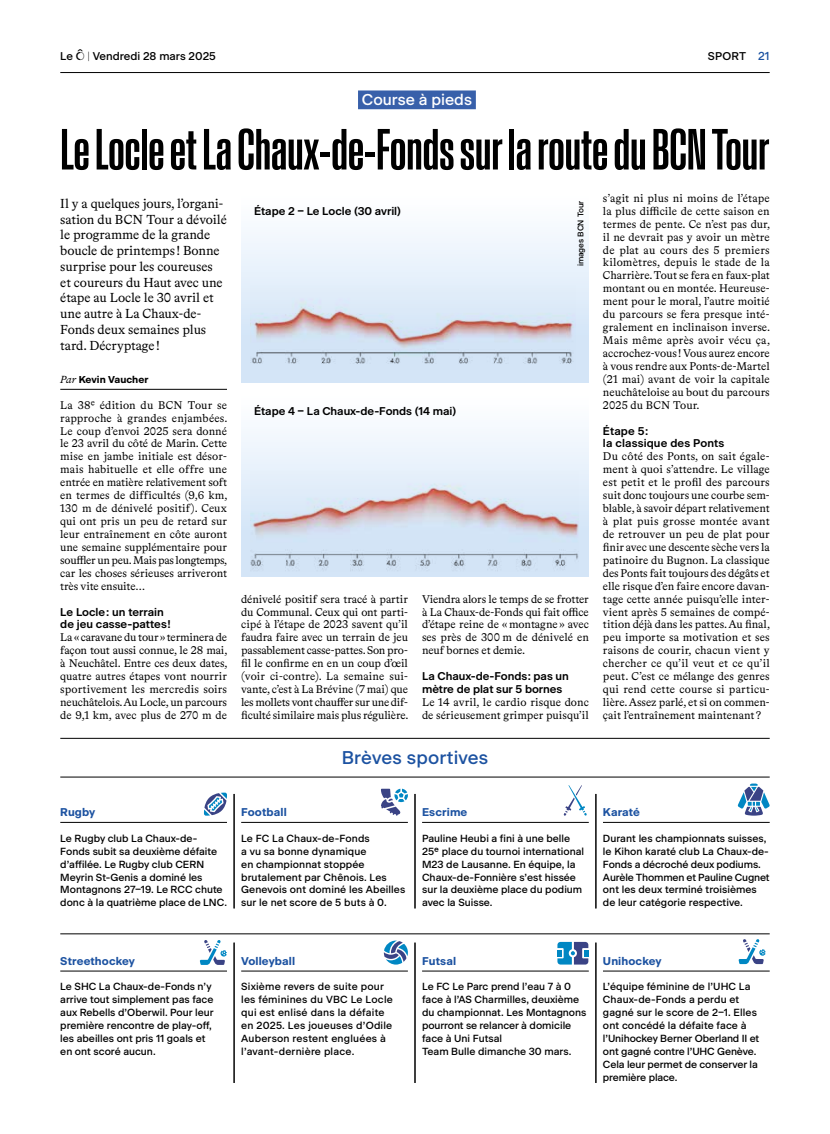
<style>
.page{position:relative;width:830px;height:1134px;background:#fff}
.page>*{position:absolute;margin:0;border:0;box-sizing:border-box;transform-origin:0 0}
.t1{font:57.5px "Baikal VAR";color:#000}
.t2{font:500 18.5px "Beausite Classic";letter-spacing:.01em;color:#1c52a1}
.t3{font:500 15.62px "Beausite Classic";color:#fff}
.t4{font:13.12px/15.8px "Bradford LL";color:#000}
.t5{font:11.25px/12.9px "Bradford LL";letter-spacing:.005em;color:#000;text-align:justify}
.t6{font:600 11.25px/12.9px "Beausite Classic";letter-spacing:-.005em;color:#000}
.t7{font:700 11.25px "Beausite Classic";letter-spacing:.01em;color:#1c52a1}
.t8{font:500 11.25px "Beausite Classic";color:#000}
.t9{font:500 10.25px/12.9px "Beausite Classic";color:#000}
.t10{font:500 10.25px/12.9px "Beausite Classic";letter-spacing:.02em;color:#000}
.t11{font:700 10px "Beausite Classic";color:#000}
.t12{font:500 8.12px "Beausite Classic";letter-spacing:-.005em;color:#000}
.s1{font-family:"Le O";font-weight:400}
.s2{font-weight:100}
.s3{font-size:11.5px;color:#1c52a1}
.s4{font-family:"Bradford LL";font-weight:400;font-style:italic;font-size:10.25px}
</style>
<div class="page">
<hr style="left:60px;top:72px;width:709px;height:1px;background:#000">
<div style="left:358px;top:90px;width:117px;height:19px;background:#3860aa"></div>
<hr style="left:60px;top:389px;width:167px;height:1px;background:#000">
<hr style="left:60px;top:822px;width:167px;height:1px;background:#000">
<hr style="left:241px;top:822px;width:166px;height:1px;background:#000">
<hr style="left:422px;top:822px;width:166px;height:1px;background:#000">
<hr style="left:602px;top:822px;width:167px;height:1px;background:#000">
<hr style="left:234px;top:794px;width:1px;height:114px;background:#000">
<hr style="left:414px;top:794px;width:1px;height:114px;background:#000">
<hr style="left:595px;top:794px;width:1px;height:114px;background:#000">
<hr style="left:60px;top:971px;width:167px;height:1px;background:#000">
<hr style="left:241px;top:971px;width:166px;height:1px;background:#000">
<hr style="left:422px;top:971px;width:166px;height:1px;background:#000">
<hr style="left:602px;top:971px;width:167px;height:1px;background:#000">
<hr style="left:234px;top:943px;width:1px;height:140px;background:#000">
<hr style="left:414px;top:943px;width:1px;height:140px;background:#000">
<hr style="left:595px;top:943px;width:1px;height:140px;background:#000">
<hr style="left:60px;top:738px;width:709px;height:1px;background:#000">
<hr style="left:60px;top:777px;width:709px;height:1px;background:#000">
<hr style="left:60px;top:933px;width:709px;height:1px;background:#000">
<svg style="left:557px;top:942px;width:31px;height:22px"></svg>
<svg style="left:737px;top:783px;width:32px;height:33px"></svg>
<svg style="left:200px;top:940px;width:27px;height:25px"></svg>
<svg style="left:738px;top:939px;width:27px;height:25px"></svg>
<svg style="left:383px;top:940px;width:24px;height:24px"></svg>
<svg style="left:381px;top:789px;width:26px;height:27px"></svg>
<svg style="left:563px;top:785px;width:23px;height:31px"></svg>
<svg style="left:204px;top:793px;width:23px;height:23px"></svg>
<div style="left:241px;top:396px;width:347px;height:181px;background:linear-gradient(to bottom,#fcfeff,#cce0f6)"></div>
<img style="left:251px;top:471px;width:327px;height:101px">
<div style="left:241px;top:195px;width:347px;height:188px;background:linear-gradient(to bottom,#fcfeff,#cce0f6)"></div>
<img style="left:251px;top:286px;width:324px;height:84px">
<p class="t8" style="left:60px;top:47px;width:157px">Le <span class="s1">o</span> <span class="s2">|</span> Vendredi 28 mars 2025</p>
<p class="t8" style="left:707px;top:47px;width:63px">SPORT <span class="s3">21</span></p>
<h3 class="t3" style="left:362px;top:88px;width:111px">Course à pieds</h3>
<h1 class="t1" style="left:60px;top:112px;width:710px">Le Locle et La Chaux-de-Fonds sur la route du BCN Tour</h1>
<p class="t4" style="left:60px;top:195px;width:168px">Il y a quelques jours, l’organi&shy;sation du BCN Tour a dévoilé le programme de la grande boucle de printemps ! Bonne surprise pour les coureuses<br>et coureurs du Haut avec une étape au Locle le 30 avril et une autre à La Chaux-de-<br>Fonds deux semaines plus tard. Décryptage !</p>
<p class="t11" style="left:60px;top:372px;width:90px"><span class="s4">Par</span> Kevin Vaucher</p>
<p class="t5" style="left:60px;top:398px;width:169px;text-align:left">La 38e édition du BCN Tour se rapproche à grandes enjambées.<br>Le coup d’envoi 2025 sera donné le 23 avril du côté de Marin. Cette mise en jambe initiale est désor&shy;mais habituelle et elle offre une entrée en matière relativement soft en termes de difficultés (9,6 km,<br>130 m de dénivelé positif). Ceux qui ont pris un peu de retard sur leur entraînement en côte auront une semaine supplémentaire pour souffler un peu. Mais pas longtemps, car les choses sérieuses arriveront très vite ensuite…</p>
<p class="t6" style="left:60px;top:604px;width:112px">Le Locle : un terrain de jeu casse-patte s !</p>
<p class="t5" style="left:60px;top:631px;width:169px;text-align:left">La « caravane du tour » terminera de façon tout aussi connue, le 28 mai, à Neuchâtel. Entre ces deux dates, quatre autres étapes vont nourrir sportivement les mercredis soirs neuchâtelois. Au Locle, un parcours de 9,1 km, avec plus de 270 m de</p>
<p class="t5" style="left:602px;top:191px;width:169px">s’agit ni plus ni moins de l’étape la plus difficile de cette saison en termes de pente. Ce n’est pas dur, il ne devrait pas y avoir un mètre de plat au cours des 5 premiers kilomètres, depuis le stade de la Charrière. Tout se fera en faux-plat montant ou en montée. Heureuse&shy;ment pour le moral, l’autre moitié du parcours se fera presque inté&shy;gralement en inclinaison inverse.<br>Mais même après avoir vécu ça, accrochez-vous ! Vous aurez encore à vous rendre aux Ponts-de-Martel (21 mai) avant de voir la capitale neuchâteloise au bout du parcours 2025 du BCN Tour.</p>
<p class="t6" style="left:602px;top:423px;width:123px">Étape 5 :<br>la classique des Ponts</p>
<p class="t5" style="left:602px;top:450px;width:169px">Du côté des Ponts, on sait égale&shy;ment à quoi s’attendre. Le village est petit et le profil des parcours suit donc toujours une courbe sem&shy;blable, à savoir départ relativement à plat puis grosse montée avant de retrouver un peu de plat pour finir avec une descente sèche vers la patinoire du Bugnon. La classique des Ponts fait toujours des dégâts et elle risque d’en faire encore davan&shy;tage cette année puisqu’elle inter&shy;vient après 5 semaines de compé&shy;tition déjà dans les pattes. Au final, peu importe sa motivation et ses raisons de courir, chacun vient y chercher ce qu’il veut et ce qu’il peut. C’est ce mélange des genres qui rend cette course si particu&shy;lière. Assez parlé, et si on commen&shy;çait l’entraînement maintenant ?</p>
<p class="t6" style="left:254px;top:203px;width:148px">Étape 2 – Le Locle (30 avril)</p>
<p class="t12" style="left:574px;top:266px;width:67px;rotate:-90deg">images BCN Tour</p>
<p class="t6" style="left:254px;top:404px;width:203px">Étape 4 – La Chaux-de-Fonds (14 mai)</p>
<p class="t5" style="left:241px;top:592px;width:169px">dénivelé positif sera tracé à partir du Communal. Ceux qui ont parti&shy;cipé à l’étape de 2023 savent qu’il faudra faire avec un terrain de jeu passablement casse-pattes. Son pro&shy;fil le confirme en en un coup d’œil (voir ci-contre). La semaine sui&shy;vante, c’est à La Brévine (7 mai) que les mollets vont chauffer sur une dif&shy;ficulté similaire mais plus régulière.</p>
<p class="t5" style="left:422px;top:592px;width:168px">Viendra alors le temps de se frotter à La Chaux-de-Fonds qui fait office d’étape reine de « montagne » avec ses près de 300 m de dénivelé en neuf bornes et demie.</p>
<p class="t6" style="left:422px;top:669px;width:148px">La Chaux-de-Fonds : pas un mètre de plat sur 5 bornes</p>
<p class="t5" style="left:422px;top:695px;width:168px">Le 14 avril, le cardio risque donc de sérieusement grimper puisqu’il</p>
<h2 class="t2" style="left:341px;top:744px;width:148px">Brèves sportives</h2>
<p class="t7" style="left:60px;top:803px;width:37px">Rugby</p>
<p class="t9" style="left:60px;top:831px;width:168px">Le Rugby club La Chaux-de-<br>Fonds subit sa deuxième défaite d’affilée. Le Rugby club CERN<br>Meyrin St-Genis a dominé les<br>Montagnons 27–19. Le RCC chute donc à la quatrième place de LNC.</p>
<p class="t7" style="left:241px;top:803px;width:47px">Football</p>
<p class="t9" style="left:241px;top:831px;width:166px">Le FC La Chaux-de-Fonds<br>a vu sa bonne dynamique<br>en championnat stoppée brutalement par Chênois. Les<br>Genevois ont dominé les Abeilles sur le net score de 5 buts à 0.</p>
<p class="t7" style="left:422px;top:803px;width:47px">Escrime</p>
<p class="t9" style="left:422px;top:831px;width:163px">Pauline Heubi a fini à une belle<br>25e place du tournoi international<br>M23 de Lausanne. En équipe, la<br>Chaux-de-Fonnière s’est hissée sur la deuxième place du podium avec la Suisse.</p>
<p class="t7" style="left:602px;top:803px;width:39px">Karaté</p>
<p class="t9" style="left:602px;top:831px;width:168px">Durant les championnats suisses, le Kihon karaté club La Chaux-de-<br>Fonds a décroché deux podiums.<br>Aurèle Thommen et Pauline Cugnet ont les deux terminé troisièmes de leur catégorie respective.</p>
<p class="t7" style="left:60px;top:952px;width:76px">Streethockey</p>
<p class="t9" style="left:60px;top:979px;width:155px">Le SHC La Chaux-de-Fonds n’y arrive tout simplement pas face aux Rebells d’Oberwil. Pour leur première rencontre de play-off, les abeilles ont pris 11 goals et en ont scoré aucun.</p>
<p class="t7" style="left:241px;top:952px;width:55px">Volleyball</p>
<p class="t10" style="left:241px;top:979px;width:153px">Sixième revers de suite pour les féminines du VBC Le Locle qui est enlisé dans la défaite en 2025. Les joueuses d’Odile<br>Auberson restent engluées à l’avant-dernière place.</p>
<p class="t7" style="left:422px;top:952px;width:36px">Futsal</p>
<p class="t9" style="left:422px;top:979px;width:166px">Le FC Le Parc prend l’eau 7 à 0 face à l’AS Charmilles, deuxième du championnat. Les Montagnons pourront se relancer à domicile face à Uni Futsal<br>Team Bulle dimanche 30 mars.</p>
<p class="t7" style="left:602px;top:952px;width:60px">Unihockey</p>
<p class="t9" style="left:602px;top:979px;width:158px">L’équipe féminine de l’UHC La<br>Chaux-de-Fonds a perdu et gagné sur le score de 2–1. Elles ont concédé la défaite face à l’Unihockey Berner Oberland II et ont gagné contre l’UHC Genève.<br>Cela leur permet de conserver la première place.</p>
</div>
